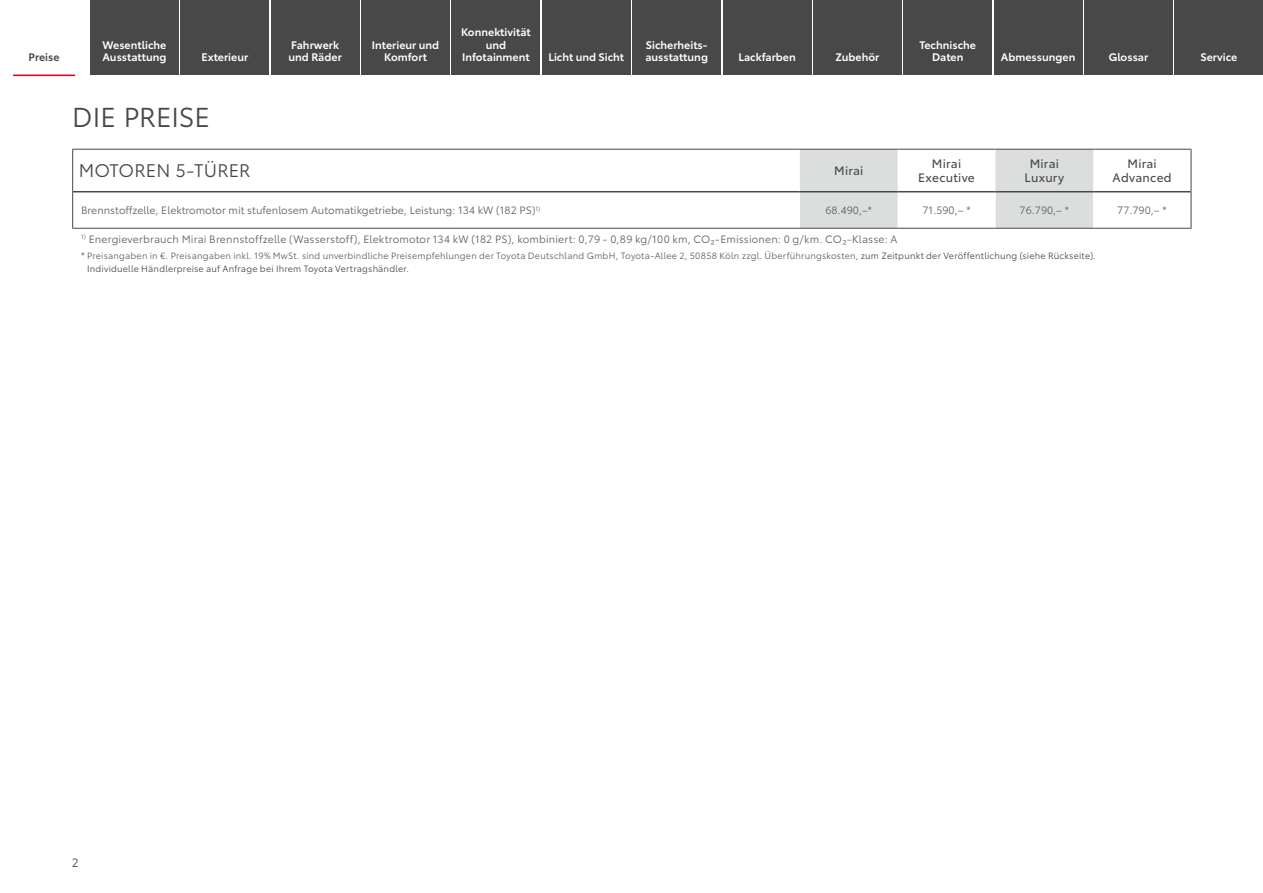
<style>
.page{position:relative;width:1263px;height:893px;background:#fff}
.page>*{position:absolute;margin:0;border:0;box-sizing:border-box;transform-origin:0 0}
.t1{font:27px "Toyota Type";letter-spacing:-.005em;color:#474847}
._1_Kopfzeile_Links{font:18px "Toyota Type";letter-spacing:.005em;color:#474847}
._1_Kopfzeile_mittig_b{font:12px/14.4px "Toyota Type";letter-spacing:.02em;color:#474847;text-align:center}
.t2{font:12px "Toyota Type";color:#474847}
.t3{font:600 10.8px/12.9px "Toyota Type";color:#fff}
._1_Verlinkung_aktuell{font:600 10.8px "Toyota Type";color:#474847}
._1_Fußzeilen_Energie{font:10.5px "Toyota Type";letter-spacing:.015em;color:#5e605f}
._1_Inhalt_GREP{font:10.5px "Toyota Type";color:#5e605f}
._1_Inhalt_mittig_PREIS{font:10.5px "Toyota Type";color:#5e605f}
._1_Fußzeilen{font:9px/12.6px "Toyota Type";letter-spacing:.02em;color:#5e605f}
.s1{color:#474847}
</style>
<div class="page">
<svg style="left:73px;top:192px;width:727px;height:36px"></svg>
<svg style="left:800px;top:150px;width:391px;height:78px"></svg>
<hr style="left:72px;top:149px;width:728px;height:1px;background:#474847">
<hr style="left:800px;top:149px;width:98px;height:1px;background:#474847">
<hr style="left:898px;top:149px;width:97px;height:1px;background:#474847">
<hr style="left:995px;top:149px;width:98px;height:1px;background:#474847">
<hr style="left:1093px;top:149px;width:98px;height:1px;background:#474847">
<hr style="left:72px;top:228px;width:728px;height:1px;background:#474847">
<hr style="left:1093px;top:228px;width:98px;height:1px;background:#474847">
<hr style="left:73px;top:191px;width:727px;height:1px;background:#474847">
<hr style="left:800px;top:191px;width:98px;height:1px;background:#474847">
<hr style="left:898px;top:191px;width:97px;height:1px;background:#474847">
<hr style="left:995px;top:191px;width:98px;height:1px;background:#474847">
<hr style="left:1093px;top:191px;width:98px;height:1px;background:#474847">
<hr style="left:800px;top:228px;width:98px;height:1px;background:#474847">
<hr style="left:898px;top:228px;width:97px;height:1px;background:#474847">
<hr style="left:995px;top:228px;width:98px;height:1px;background:#474847">
<hr style="left:72px;top:150px;width:1px;height:42px;background:#474847">
<hr style="left:1191px;top:150px;width:1px;height:42px;background:#474847">
<hr style="left:72px;top:192px;width:1px;height:36px;background:#474847">
<hr style="left:1191px;top:192px;width:1px;height:36px;background:#474847">
<div style="left:90px;top:0;width:89px;height:75px;background:#474847"></div>
<div style="left:181px;top:0;width:88px;height:75px;background:#474847"></div>
<div style="left:271px;top:0;width:88px;height:75px;background:#474847"></div>
<div style="left:361px;top:0;width:89px;height:75px;background:#474847"></div>
<div style="left:452px;top:0;width:88px;height:75px;background:#474847"></div>
<div style="left:542px;top:0;width:88px;height:75px;background:#474847"></div>
<div style="left:633px;top:0;width:88px;height:75px;background:#474847"></div>
<div style="left:723px;top:0;width:88px;height:75px;background:#474847"></div>
<div style="left:813px;top:0;width:88px;height:75px;background:#474847"></div>
<div style="left:904px;top:0;width:88px;height:75px;background:#474847"></div>
<div style="left:994px;top:0;width:88px;height:75px;background:#474847"></div>
<div style="left:1084px;top:0;width:88px;height:75px;background:#474847"></div>
<div style="left:1175px;top:0;width:88px;height:75px;background:#474847"></div>
<hr style="left:13px;top:75px;width:62px;height:1px;background:#e7001d">
<p class="t3" style="left:461px;top:24px;width:71px;text-align:center">Konnektivität und<br>Infotainment</p>
<p class="t3" style="left:102px;top:37px;width:65px">Wesentliche<br>Ausstattung</p>
<p class="t3" style="left:288px;top:37px;width:55px">Fahrwerk und Räder</p>
<p class="t3" style="left:372px;top:37px;width:69px;text-align:center">Interieur und<br>Komfort</p>
<p class="t3" style="left:645px;top:37px;width:64px">Sicherheits&shy;ausstattung</p>
<p class="t3" style="left:919px;top:37px;width:58px">Technische</p>
<p class="t3" style="left:738px;top:50px;width:59px">Lackfarben</p>
<p class="t3" style="left:835px;top:50px;width:46px">Zubehör</p>
<p class="_1_Verlinkung_aktuell" style="left:29px;top:49px;width:32px">Preise</p>
<p class="t3" style="left:932px;top:50px;width:33px">Daten</p>
<p class="t3" style="left:1001px;top:50px;width:76px">Abmessungen</p>
<p class="t3" style="left:1109px;top:50px;width:41px">Glossar</p>
<p class="t3" style="left:1200px;top:50px;width:38px">Service</p>
<p class="t3" style="left:548px;top:50px;width:77px">Licht und Sicht</p>
<p class="t3" style="left:201px;top:50px;width:48px">Exterieur</p>
<h1 class="t1" style="left:72px;top:97px;width:139px">DIE PREISE</h1>
<p class="_1_Kopfzeile_Links" style="left:79px;top:157px;width:173px">MOTOREN 5-TÜRER</p>
<p class="_1_Kopfzeile_mittig_b" style="left:834px;top:163px;width:31px">Mirai</p>
<p class="_1_Kopfzeile_mittig_b" style="left:918px;top:155px;width:58px">Mirai<br>Executive</p>
<p class="_1_Kopfzeile_mittig_b" style="left:1030px;top:155px;width:31px">Mirai</p>
<p class="_1_Kopfzeile_mittig_b" style="left:1024px;top:170px;width:41px">Luxury</p>
<p class="_1_Kopfzeile_mittig_b" style="left:1127px;top:155px;width:31px">Mirai</p>
<p class="_1_Kopfzeile_mittig_b" style="left:1113px;top:170px;width:61px">Advanced</p>
<p class="_1_Inhalt_GREP" style="left:81px;top:203px;width:461px">Brennstoffzelle, Elektromotor mit stufenlosem Automatikgetriebe, Leistung: 134 kW (182 PS)<sup>1)</sup></p>
<p class="_1_Inhalt_mittig_PREIS" style="left:825px;top:203px;width:48px">68.490,–*</p>
<p class="_1_Inhalt_mittig_PREIS" style="left:922px;top:203px;width:50px">71.590,– *</p>
<p class="_1_Inhalt_mittig_PREIS" style="left:1020px;top:203px;width:51px">76.790,– *</p>
<p class="_1_Inhalt_mittig_PREIS" style="left:1117px;top:203px;width:51px">77.790,– *</p>
<p class="_1_Fußzeilen_Energie" style="left:81px;top:231px;width:818px"><sup>1)</sup> Energieverbrauch Mirai Brennstoffzelle (Wasserstoff), Elektromotor 134 kW (182 PS), kombiniert: 0,79 - 0,89 kg/100 km, CO₂-Emissionen: 0 g/km. CO₂-Klasse: A</p>
<p class="_1_Fußzeilen" style="left:87px;top:249px;width:1010px;text-indent:-6px"><span class="s1">*</span> Preisangaben in €. Preisangaben inkl. 19% MwSt. sind unverbindliche Preisempfehlungen der Toyota Deutschland GmbH, Toyota-Allee 2, 50858 Köln zzgl. Überführungskosten, <span class="s1">zum Zeitpunkt der Veröffentlichung (siehe Rückseite).<br>Individuelle Händlerpreise auf Anfrage bei Ihrem Toyota Vertragshändler.</span></p>
<h3 class="t2" style="left:72px;top:854px;width:8px">2</h3>
</div>
